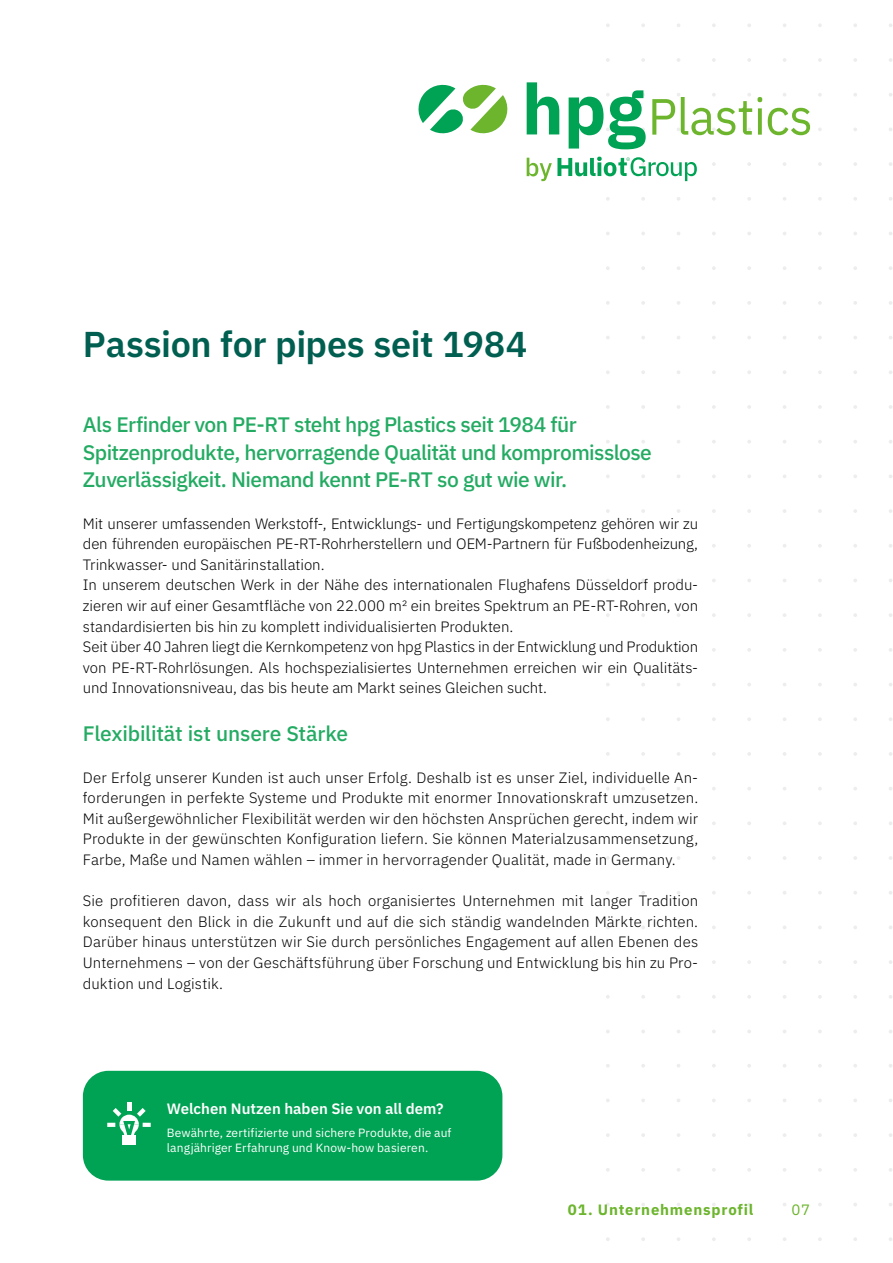
<style>
.page{position:relative;width:893px;height:1263px;background:#fff}
.page>*{position:absolute;margin:0;border:0;box-sizing:border-box;transform-origin:0 0}
.Head_product{font:600 36px "IBM Plex Sans";letter-spacing:-.01em;color:#005f50}
.Einleser{font:500 21px/27.5px "IBM Plex Sans";letter-spacing:-.025em;color:#24ab63}
.Grid_align{font:500 21px "IBM Plex Sans";letter-spacing:-.01em;color:#24ab63}
.Grid_align-2{font:300 15px/20.5px "IBM Plex Sans";color:#000;text-align:justify}
.Einleser-2{font:600 15px "IBM Plex Sans";color:#fff}
.t1{font:700 15px "IBM Plex Sans";letter-spacing:.055em;color:#6cb52d}
.t2{font:15px "IBM Plex Sans";color:#6cb52d}
.Einleser-3{font:12px/14.4px "IBM Plex Sans";letter-spacing:.01em;color:#fff}
</style>
<div class="page">
<svg style="left:641px;top:58px;width:4px;height:4px"></svg>
<svg style="left:712px;top:58px;width:4px;height:4px"></svg>
<svg style="left:606px;top:58px;width:4px;height:4px"></svg>
<svg style="left:747px;top:58px;width:4px;height:4px"></svg>
<svg style="left:712px;top:301px;width:4px;height:4px"></svg>
<svg style="left:606px;top:301px;width:4px;height:4px"></svg>
<svg style="left:712px;top:266px;width:4px;height:4px"></svg>
<svg style="left:712px;top:162px;width:4px;height:4px"></svg>
<svg style="left:641px;top:405px;width:4px;height:4px"></svg>
<svg style="left:712px;top:405px;width:4px;height:4px"></svg>
<svg style="left:606px;top:405px;width:4px;height:4px"></svg>
<svg style="left:818px;top:58px;width:4px;height:4px"></svg>
<svg style="left:818px;top:301px;width:4px;height:4px"></svg>
<svg style="left:818px;top:266px;width:4px;height:4px"></svg>
<svg style="left:818px;top:162px;width:4px;height:4px"></svg>
<svg style="left:818px;top:405px;width:4px;height:4px"></svg>
<svg style="left:641px;top:509px;width:4px;height:4px"></svg>
<svg style="left:712px;top:509px;width:4px;height:4px"></svg>
<svg style="left:606px;top:509px;width:4px;height:4px"></svg>
<svg style="left:712px;top:613px;width:4px;height:4px"></svg>
<svg style="left:606px;top:613px;width:4px;height:4px"></svg>
<svg style="left:641px;top:856px;width:4px;height:4px"></svg>
<svg style="left:712px;top:856px;width:4px;height:4px"></svg>
<svg style="left:606px;top:856px;width:4px;height:4px"></svg>
<svg style="left:712px;top:648px;width:4px;height:4px"></svg>
<svg style="left:606px;top:648px;width:4px;height:4px"></svg>
<svg style="left:641px;top:752px;width:4px;height:4px"></svg>
<svg style="left:712px;top:752px;width:4px;height:4px"></svg>
<svg style="left:606px;top:752px;width:4px;height:4px"></svg>
<svg style="left:712px;top:960px;width:4px;height:4px"></svg>
<svg style="left:606px;top:960px;width:4px;height:4px"></svg>
<svg style="left:818px;top:509px;width:4px;height:4px"></svg>
<svg style="left:818px;top:613px;width:4px;height:4px"></svg>
<svg style="left:818px;top:856px;width:4px;height:4px"></svg>
<svg style="left:818px;top:648px;width:4px;height:4px"></svg>
<svg style="left:818px;top:752px;width:4px;height:4px"></svg>
<svg style="left:818px;top:995px;width:4px;height:4px"></svg>
<svg style="left:818px;top:960px;width:4px;height:4px"></svg>
<svg style="left:712px;top:1133px;width:4px;height:4px"></svg>
<svg style="left:606px;top:1133px;width:4px;height:4px"></svg>
<svg style="left:712px;top:1168px;width:4px;height:4px"></svg>
<svg style="left:818px;top:1133px;width:4px;height:4px"></svg>
<svg style="left:818px;top:1168px;width:4px;height:4px"></svg>
<svg style="left:418px;top:84px;width:90px;height:50px"></svg>
<svg style="left:527px;top:82px;width:32px;height:52px"></svg>
<svg style="left:569px;top:90px;width:77px;height:59px"></svg>
<svg style="left:652px;top:93px;width:64px;height:42px"></svg>
<svg style="left:716px;top:93px;width:46px;height:42px"></svg>
<svg style="left:768px;top:108px;width:42px;height:27px"></svg>
<svg style="left:527px;top:157px;width:119px;height:24px"></svg>
<svg style="left:649px;top:162px;width:48px;height:19px"></svg>
<div style="left:83px;top:1071px;width:419px;height:109px;background:#00a254;border-radius:26px"></div>
<svg style="left:107px;top:1103px;width:44px;height:36px"></svg>
<hr style="left:122px;top:1135px;width:13px;height:4px;background:#fff">
<hr style="left:122px;top:1141px;width:13px;height:4px;background:#fff">
<p class="Head_product" style="left:83px;top:316px;width:446px">Passion for pipes seit 1984</p>
<p class="Einleser" style="left:83px;top:410px;width:571px">Als Erfinder von PE-RT steht hpg Plastics seit 1984 für<br>Spitzenprodukte, hervorragende Qualität und kompromisslose<br>Zuverlässigkeit. Niemand kennt PE-RT so gut wie wir.</p>
<p class="Grid_align-2" style="left:83px;top:512px;width:617px">Mit unserer umfassenden Werkstoff-, Entwicklungs- und Fertigungskompetenz gehören wir zu den führenden europäischen PE-RT-Rohrherstellern und OEM-Partnern für Fußbodenheizung, Trinkwasser- und Sanitärinstallation.</p>
<p class="Grid_align-2" style="left:83px;top:573px;width:617px">In unserem deutschen Werk in der Nähe des internationalen Flughafens Düsseldorf produ&shy;zieren wir auf einer Gesamtfläche von 22.000 m² ein breites Spektrum an PE-RT-Rohren, von standardisierten bis hin zu komplett individualisierten Produkten.</p>
<p class="Grid_align-2" style="left:83px;top:635px;width:617px">Seit über 40 Jahren liegt die Kernkompetenz von hpg Plastics in der Entwicklung und Produktion von PE-RT-Rohrlösungen. Als hochspezialisiertes Unternehmen erreichen wir ein Qualitäts&shy;und Innovationsniveau, das bis heute am Markt seines Gleichen sucht.</p>
<p class="Grid_align" style="left:83px;top:718px;width:267px">Flexibilität ist unsere Stärke</p>
<p class="Grid_align-2" style="left:83px;top:766px;width:617px">Der Erfolg unserer Kunden ist auch unser Erfolg. Deshalb ist es unser Ziel, individuelle An&shy;forderungen in perfekte Systeme und Produkte mit enormer Innovationskraft umzusetzen.<br>Mit außergewöhnlicher Flexibilität werden wir den höchsten Ansprüchen gerecht, indem wir Produkte in der gewünschten Konfiguration liefern. Sie können Materialzusammensetzung, Farbe, Maße und Namen wählen – immer in hervorragender Qualität, made in Germany.</p>
<p class="Grid_align-2" style="left:83px;top:889px;width:617px">Sie profitieren davon, dass wir als hoch organisiertes Unternehmen mit langer Tradition konsequent den Blick in die Zukunft und auf die sich ständig wandelnden Märkte richten.<br>Darüber hinaus unterstützen wir Sie durch persönliches Engagement auf allen Ebenen des Unternehmens – von der Geschäftsführung über Forschung und Entwicklung bis hin zu Pro&shy;duktion und Logistik.</p>
<p class="Einleser-2" style="left:167px;top:1097px;width:278px">Welchen Nutzen haben Sie von all dem?</p>
<p class="Einleser-3" style="left:167px;top:1125px;width:286px">Bewährte, zertifizierte und sichere Produkte, die auf langjähriger Erfahrung und Know-how basieren.</p>
<p class="t1" style="left:568px;top:1198px;width:187px">01. Unternehmensprofil</p>
<p class="t2" style="left:791px;top:1198px;width:20px">07</p>
</div>
